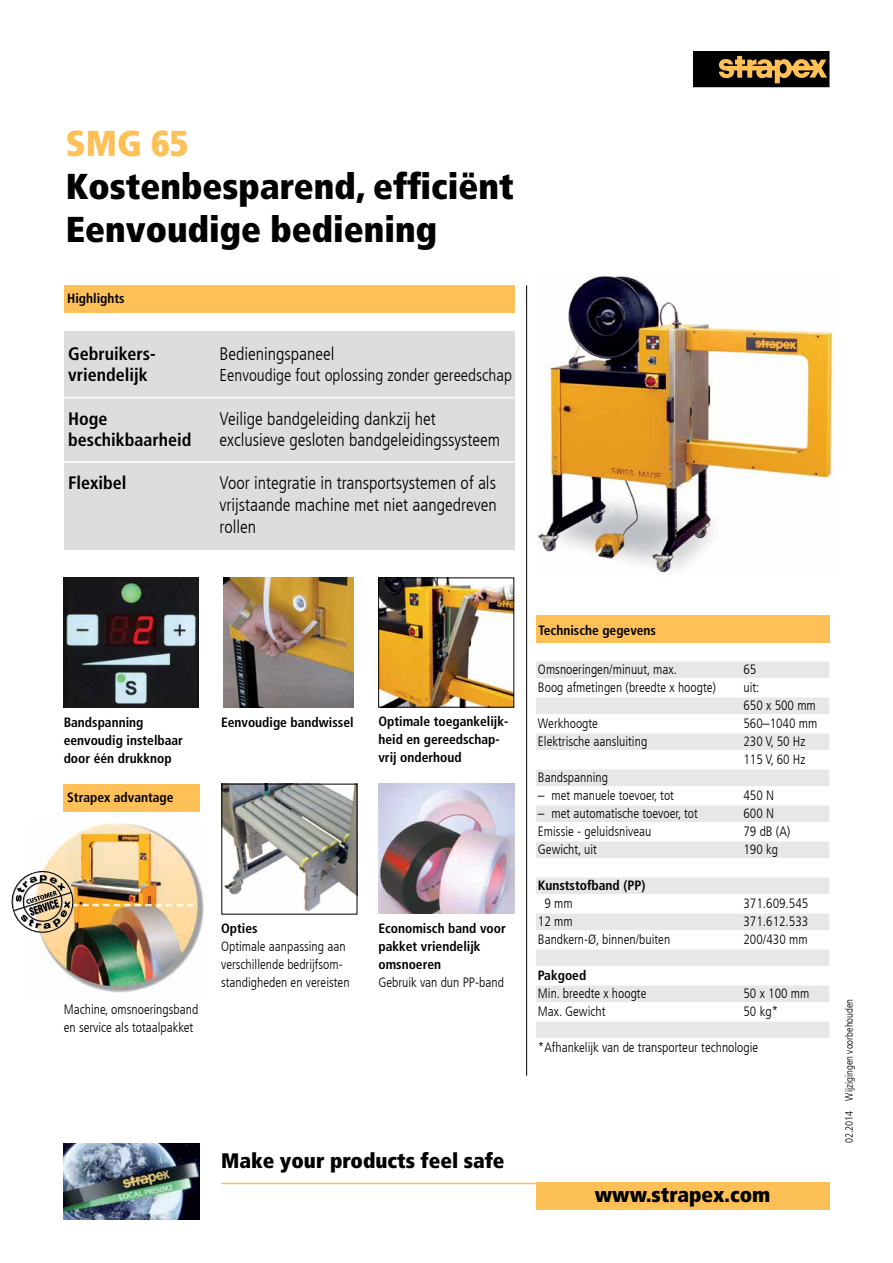
<style>
.page{position:relative;width:893px;height:1263px;background:#fff}
.page>*{position:absolute;margin:0;border:0;box-sizing:border-box;transform-origin:0 0}
.t1{font:900 condensed 36px "Frutiger LT Com";color:#000}
.t2{font:900 condensed 36px "Frutiger LT Com";color:#fec057}
.t3{font:900 condensed 21px "Frutiger LT Com";color:#000}
.t4{font:300 condensed 18px/21.6px "Frutiger LT Com";color:#000}
.t5{font:700 condensed 18px "Frutiger LT Com";color:#000}
.t6{font:300 condensed 17.1px "Frutiger LT Com";color:#000}
.t7{font:300 condensed 13.5px/18px "Frutiger LT Com";color:#000}
.t8{font:700 condensed 13.5px/18px "Frutiger LT Com";color:#000}
.t9{font:300 condensed 10.5px "Frutiger LT Com";color:#000}
</style>
<div class="page">
<img style="left:380px;top:580px;width:132px;height:125px">
<div style="left:693px;top:51px;width:136px;height:36px;background:#000"></div>
<svg style="left:719px;top:56px;width:108px;height:27px"></svg>
<img style="left:64px;top:578px;width:134px;height:129px">
<hr style="left:526px;top:285px;width:1px;height:791px;background:#000">
<img style="left:221px;top:784px;width:134px;height:128px">
<img style="left:39px;top:823px;width:165px;height:170px">
<img style="left:378px;top:784px;width:136px;height:130px">
<img style="left:537px;top:274px;width:297px;height:299px">
<img style="left:224px;top:578px;width:129px;height:129px">
<div style="left:378px;top:578px;width:136px;height:129px;border:1px solid #000"></div>
<div style="left:536px;top:616px;width:293px;height:27px;background:#fec057"></div>
<div style="left:64px;top:285px;width:450px;height:28px;background:#fec057"></div>
<img style="left:64px;top:1143px;width:136px;height:77px">
<div style="left:536px;top:1182px;width:293px;height:28px;background:#fdc057"></div>
<hr style="left:221px;top:1183px;width:460px;height:1px;background:#fdc057">
<img style="left:11px;top:863px;width:71px;height:78px">
<div style="left:64px;top:784px;width:136px;height:27px;background:#fec057"></div>
<div style="left:65px;top:332px;width:449px;height:218px;background:#dcddde"></div>
<hr style="left:64px;top:397px;width:450px;height:1px;background:#fff">
<hr style="left:64px;top:461px;width:451px;height:2px;background:#fff">
<div style="left:536px;top:661px;width:293px;height:17px;background:#e6e7e8"></div>
<div style="left:536px;top:697px;width:293px;height:17px;background:#e6e7e8"></div>
<div style="left:536px;top:733px;width:293px;height:17px;background:#e6e7e8"></div>
<div style="left:536px;top:769px;width:293px;height:17px;background:#e6e7e8"></div>
<div style="left:536px;top:805px;width:293px;height:17px;background:#e6e7e8"></div>
<div style="left:536px;top:841px;width:293px;height:17px;background:#e6e7e8"></div>
<div style="left:536px;top:877px;width:293px;height:17px;background:#e6e7e8"></div>
<div style="left:536px;top:913px;width:293px;height:17px;background:#e6e7e8"></div>
<div style="left:536px;top:949px;width:293px;height:17px;background:#e6e7e8"></div>
<div style="left:536px;top:985px;width:293px;height:17px;background:#e6e7e8"></div>
<div style="left:536px;top:1021px;width:293px;height:17px;background:#e6e7e8"></div>
<p class="t2" style="left:66px;top:122px;width:124px">SMG 65</p>
<p class="t1" style="left:66px;top:165px;width:449px">Kostenbesparend, efficiënt</p>
<p class="t1" style="left:66px;top:208px;width:373px">Eenvoudige bediening</p>
<p class="t8" style="left:67px;top:290px;width:59px">Highlights</p>
<p class="t5" style="left:68px;top:343px;width:89px">Gebruikers-</p>
<p class="t4" style="left:220px;top:343px;width:117px">Bedieningspaneel</p>
<p class="t5" style="left:68px;top:364px;width:81px">vriendelijk</p>
<p class="t6" style="left:220px;top:366px;width:294px">Eenvoudige fout oplossing zonder gereedschap</p>
<p class="t5" style="left:68px;top:408px;width:41px">Hoge</p>
<p class="t4" style="left:220px;top:408px;width:218px">Veilige bandgeleiding dankzij het</p>
<p class="t5" style="left:68px;top:429px;width:125px">beschikbaarheid</p>
<p class="t4" style="left:220px;top:429px;width:282px">exclusieve gesloten bandgeleidingssysteem</p>
<p class="t5" style="left:68px;top:472px;width:60px">Flexibel</p>
<p class="t4" style="left:220px;top:473px;width:279px">Voor integratie in transportsystemen of als vrijstaande machine met niet aangedreven</p>
<p class="t4" style="left:220px;top:516px;width:38px">rollen</p>
<p class="t8" style="left:538px;top:621px;width:119px">Technische gegevens</p>
<p class="t7" style="left:538px;top:660px;width:141px">Omsnoeringen/minuut, max.</p>
<p class="t7" style="left:743px;top:660px;width:14px">65</p>
<p class="t7" style="left:538px;top:678px;width:180px">Boog afmetingen (breedte x hoogte)</p>
<p class="t7" style="left:743px;top:678px;width:17px">uit:</p>
<p class="t7" style="left:743px;top:696px;width:74px">650 x 500 mm</p>
<p class="t7" style="left:538px;top:714px;width:62px">Werkhoogte</p>
<p class="t7" style="left:743px;top:714px;width:75px">560–1040 mm</p>
<p class="t7" style="left:538px;top:732px;width:111px">Elektrische aansluiting</p>
<p class="t7" style="left:743px;top:732px;width:63px">230 V, 50 Hz</p>
<p class="t7" style="left:743px;top:750px;width:63px">115 V, 60 Hz</p>
<p class="t7" style="left:538px;top:768px;width:71px">Bandspanning</p>
<p class="t7" style="left:538px;top:786px;width:138px">– met manuele toevoer, tot</p>
<p class="t7" style="left:743px;top:786px;width:32px">450 N</p>
<p class="t7" style="left:538px;top:804px;width:161px">– met automatische toevoer, tot</p>
<p class="t7" style="left:743px;top:804px;width:32px">600 N</p>
<p class="t7" style="left:538px;top:822px;width:115px">Emissie - geluidsniveau</p>
<p class="t7" style="left:743px;top:822px;width:48px">79 dB (A)</p>
<p class="t7" style="left:538px;top:840px;width:60px">Gewicht, uit</p>
<p class="t7" style="left:743px;top:840px;width:36px">190 kg</p>
<p class="t8" style="left:538px;top:876px;width:109px">Kunststofband (PP)</p>
<p class="t7" style="left:544px;top:894px;width:30px">9 mm</p>
<p class="t7" style="left:743px;top:894px;width:66px">371.609.545</p>
<p class="t7" style="left:538px;top:912px;width:36px">12 mm</p>
<p class="t7" style="left:743px;top:912px;width:66px">371.612.533</p>
<p class="t7" style="left:538px;top:930px;width:134px">Bandkern-Ø, binnen/buiten</p>
<p class="t7" style="left:743px;top:930px;width:66px">200/430 mm</p>
<p class="t8" style="left:538px;top:966px;width:50px">Pakgoed</p>
<p class="t7" style="left:538px;top:984px;width:110px">Min. breedte x hoogte</p>
<p class="t7" style="left:743px;top:984px;width:67px">50 x 100 mm</p>
<p class="t7" style="left:538px;top:1002px;width:69px">Max. Gewicht</p>
<p class="t7" style="left:743px;top:1002px;width:36px">50 kg*</p>
<p class="t7" style="left:538px;top:1038px;width:222px">*Afhankelijk van de transporteur technologie</p>
<p class="t8" style="left:378px;top:712px;width:131px">Optimale toegankelijk&shy;heid en gereedschap&shy;vrij onderhoud</p>
<p class="t8" style="left:64px;top:713px;width:81px">Bandspanning</p>
<p class="t8" style="left:64px;top:731px;width:121px">eenvoudig instelbaar door één drukknop</p>
<p class="t8" style="left:221px;top:713px;width:134px">Eenvoudige bandwissel</p>
<p class="t8" style="left:67px;top:789px;width:108px">Strapex advantage</p>
<p class="t8" style="left:378px;top:919px;width:129px">Economisch band voor pakket vriendelijk omsnoeren</p>
<p class="t7" style="left:378px;top:973px;width:127px">Gebruik van dun PP-band</p>
<p class="t8" style="left:221px;top:919px;width:38px">Opties</p>
<p class="t7" style="left:221px;top:937px;width:130px">Optimale aanpassing aan verschillende bedrijfsom&shy;standigheden en vereisten</p>
<p class="t7" style="left:64px;top:1000px;width:136px">Machine, omsnoeringsband en service als totaalpakket</p>
<p class="t9" style="left:843px;top:1143px;width:146px;rotate:-90deg">02.2014 Wijzigingen voorbehouden</p>
<p class="t3" style="left:221px;top:1148px;width:285px">Make your products feel safe</p>
<p class="t3" style="left:595px;top:1182px;width:177px">www.strapex.com</p>
</div>
